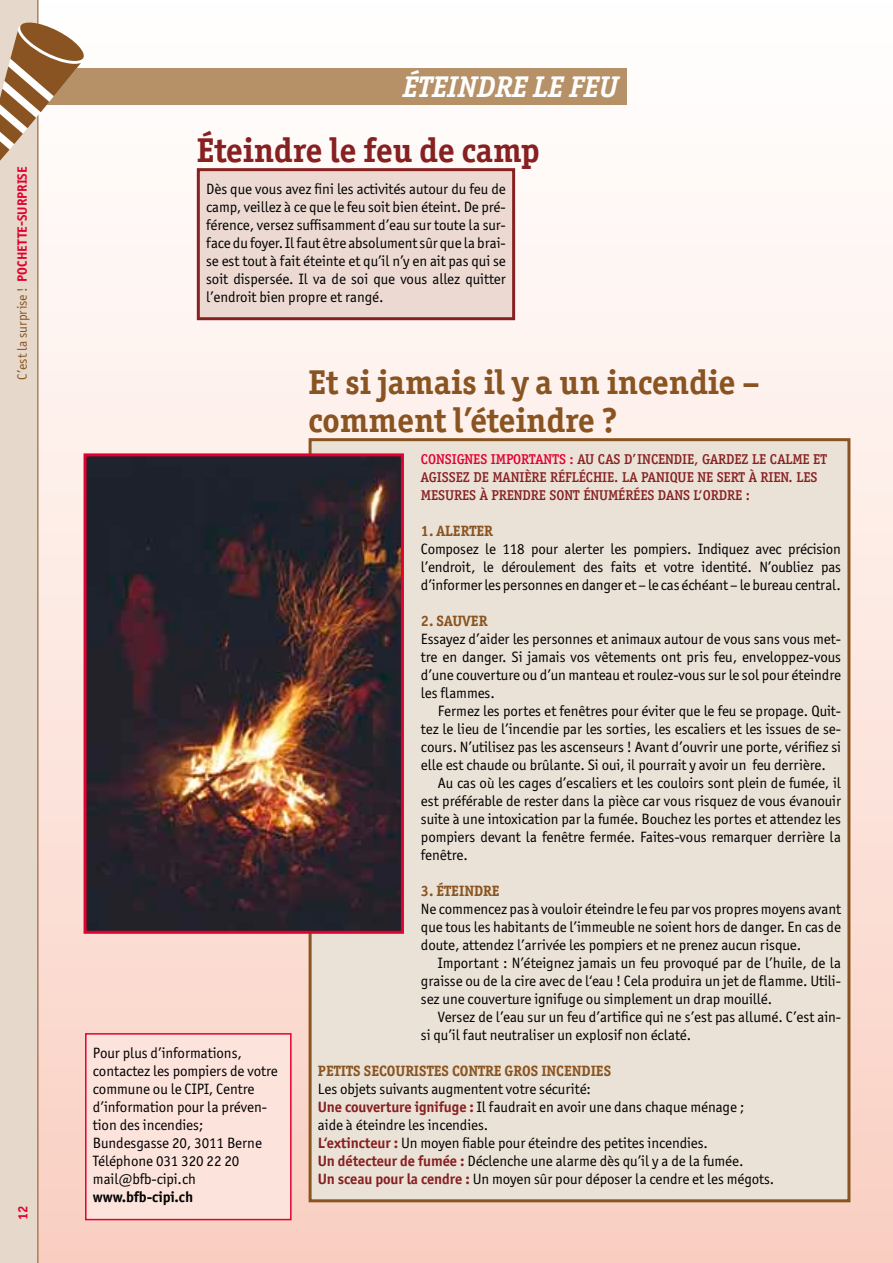
<style>
.page{position:relative;width:893px;height:1263px;background:#fff}
.page>*{position:absolute;margin:0;border:0;box-sizing:border-box;transform-origin:0 0}
.t1{font:700 34.5px/37.5px "Officina Serif ITC Pro";color:#895421}
.t2{font:700 34.5px "Officina Serif ITC Pro";color:#872021}
.t3{font:italic 700 30px "Officina Serif ITC Pro";color:#fff}
.t4{font:15px/18px "Officina Sans ITC Pro";letter-spacing:-.005em;color:#000;text-align:justify}
.t5{font:700 15px "Officina Serif ITC Pro";letter-spacing:.185em;color:#895421}
.t6{font:700 15px "Officina Sans ITC Pro";letter-spacing:-.005em;color:#000}
.t7{font:500 14.25px/18px "Officina Serif ITC Pro";letter-spacing:.05em;color:#872021}
.t8{font:700 13.5px "Officina Sans ITC Pro";color:#e20030}
.s1{font-weight:400;color:#895421}
.s2{color:#e20030}
.s3{font-weight:700;color:#872021}
</style>
<div class="page">
<div style="left:0;top:0;width:893px;height:1263px;background:linear-gradient(to bottom,#fff,#f7cdbf)"></div>
<div style="left:0;top:68px;width:627px;height:36px;background:#b69167"></div>
<div style="left:0;top:0;width:38px;height:1263px;background:#e6d8ca"></div>
<svg style="left:0;top:21px;width:86px;height:159px"></svg>
<div style="left:198px;top:170px;width:316px;height:149px;background:#ecdad2"></div>
<div style="left:197px;top:168px;width:318px;height:152px;border:3px solid #872021"></div>
<div style="left:310px;top:440px;width:539px;height:761px;background:#ebe2d7"></div>
<div style="left:309px;top:438px;width:541px;height:764px;border:3px solid #895421"></div>
<img style="left:88px;top:457px;width:312px;height:473px">
<div style="left:84px;top:453px;width:320px;height:481px;border:3px solid #e20030"></div>
<div style="left:86px;top:1034px;width:205px;height:185px;background:#fce3db"></div>
<div style="left:85px;top:1033px;width:207px;height:187px;border:2px solid #e20030"></div>
<p class="t8" style="left:14px;top:380px;width:215px;rotate:-90deg"><span class="s1">C’est la surprise !</span> Pochette-surprise</p>
<p class="t8" style="left:15px;top:1220px;width:16px;rotate:-90deg">12</p>
<h2 class="t3" style="left:403px;top:69px;width:217px">ÉTEINDRE LE FEU</h2>
<h1 class="t2" style="left:197px;top:129px;width:344px">ÉTEINDRE LE FEU DE CAMP</h1>
<p class="t4" style="left:206px;top:180px;width:301px">Dès que vous avez fini les activités autour du feu de camp, veillez à ce que le feu soit bien éteint. De pré&shy;férence, versez suffisamment d’eau sur toute la sur&shy;face du foyer. Il faut être absolument sûr que la brai&shy;se est tout à fait éteinte et qu’il n’y en ait pas qui se soit dispersée. Il va de soi que vous allez quitter l’endroit bien propre et rangé.</p>
<p class="t4" style="left:93px;top:1044px;width:186px;text-align:left">Pour plus d’informations, contactez les pompiers de votre commune ou le CIPI, Centre d’information pour la préven&shy;tion des incendies;<br>Bundesgasse 20, 3011 Berne<br>Téléphone 031 320 22 20 mail@bfb-cipi.ch</p>
<p class="t6" style="left:93px;top:1188px;width:102px">www.bfb-cipi.ch</p>
<h1 class="t1" style="left:309px;top:364px;width:453px">ET SI JAMAIS IL Y A UN INCENDIE –<br>COMMENT L’ÉTEINDRE ?</h1>
<p class="t7" style="left:421px;top:450px;width:406px"><span class="s2">CONSIGNES IMPORTANTS :</span> AU CAS D’INCENDIE, GARDEZ LE CALME ET<br>AGISSEZ DE MANIÈRE RÉFLÉCHIE. LA PANIQUE NE SERT À RIEN. LES<br>MESURES À PRENDRE SONT ÉNUMÉRÉES DANS L‘ORDRE :</p>
<p class="t5" style="left:421px;top:522px;width:71px">1. ALERTER</p>
<p class="t4" style="left:421px;top:540px;width:422px">Composez le 118 pour alerter les pompiers. Indiquez avec précision l’endroit, le déroulement des faits et votre identité. N’oubliez pas d’informer les personnes en danger et – le cas échéant – le bureau central.</p>
<p class="t5" style="left:421px;top:612px;width:65px">2. SAUVE R</p>
<p class="t4" style="left:421px;top:630px;width:422px">Essayez d’aider les personnes et animaux autour de vous sans vous met&shy;tre en danger. Si jamais vos vêtements ont pris feu, enveloppez-vous d’une couverture ou d’un manteau et roulez-vous sur le sol pour éteindre les flammes.</p>
<p class="t4" style="left:421px;top:702px;width:422px;text-indent:17px">Fermez les portes et fenêtres pour éviter que le feu se propage. Quit&shy;tez le lieu de l’incendie par les sorties, les escaliers et les issues de se&shy;cours. N’utilisez pas les ascenseurs ! Avant d’ouvrir une porte, vérifiez si elle est chaude ou brûlante. Si oui, il pourrait y avoir un feu derrière.</p>
<p class="t4" style="left:421px;top:774px;width:422px;text-indent:17px">Au cas où les cages d’escaliers et les couloirs sont plein de fumée, il est préférable de rester dans la pièce car vous risquez de vous évanouir suite à une intoxication par la fumée. Bouchez les portes et attendez les pompiers devant la fenêtre fermée. Faites-vous remarquer derrière la fenêtre.</p>
<p class="t5" style="left:421px;top:882px;width:79px">3. ÉTEINDRE</p>
<p class="t4" style="left:421px;top:900px;width:422px">Ne commencez pas à vouloir éteindre le feu par vos propres moyens avant que tous les habitants de l’immeuble ne soient hors de danger. En cas de doute, attendez l’arrivée les pompiers et ne prenez aucun risque.</p>
<p class="t4" style="left:421px;top:954px;width:422px;text-indent:17px">Important : N’éteignez jamais un feu provoqué par de l’huile, de la graisse ou de la cire avec de l‘eau ! Cela produira un jet de flamme. Utili&shy;sez une couverture ignifuge ou simplement un drap mouillé.</p>
<p class="t4" style="left:421px;top:1008px;width:422px;text-indent:17px">Versez de l’eau sur un feu d’artifice qui ne s’est pas allumé. C’est ain&shy;si qu’il faut neutraliser un explosif non éclaté.</p>
<p class="t5" style="left:318px;top:1062px;width:110px">PETITS SECOURISTES</p>
<p class="t5" style="left:452px;top:1062px;width:152px">CONTRE GROS INCENDIES</p>
<p class="t4" style="left:318px;top:1080px;width:458px;text-align:left">Les objets suivants augmentent votre sécurité:<br><span class="s3">Une couverture ignifuge :</span> Il faudrait en avoir une dans chaque ménage ;<br>aide à éteindre les incendies.<br><span class="s3">L‘extincteur :</span> Un moyen fiable pour éteindre des petites incendies.<br><span class="s3">Un détecteur de fumée :</span> Déclenche une alarme dès qu’il y a de la fumée.<br><span class="s3">Un sceau pour la cendre :</span> Un moyen sûr pour déposer la cendre et les mégots.</p>
</div>
